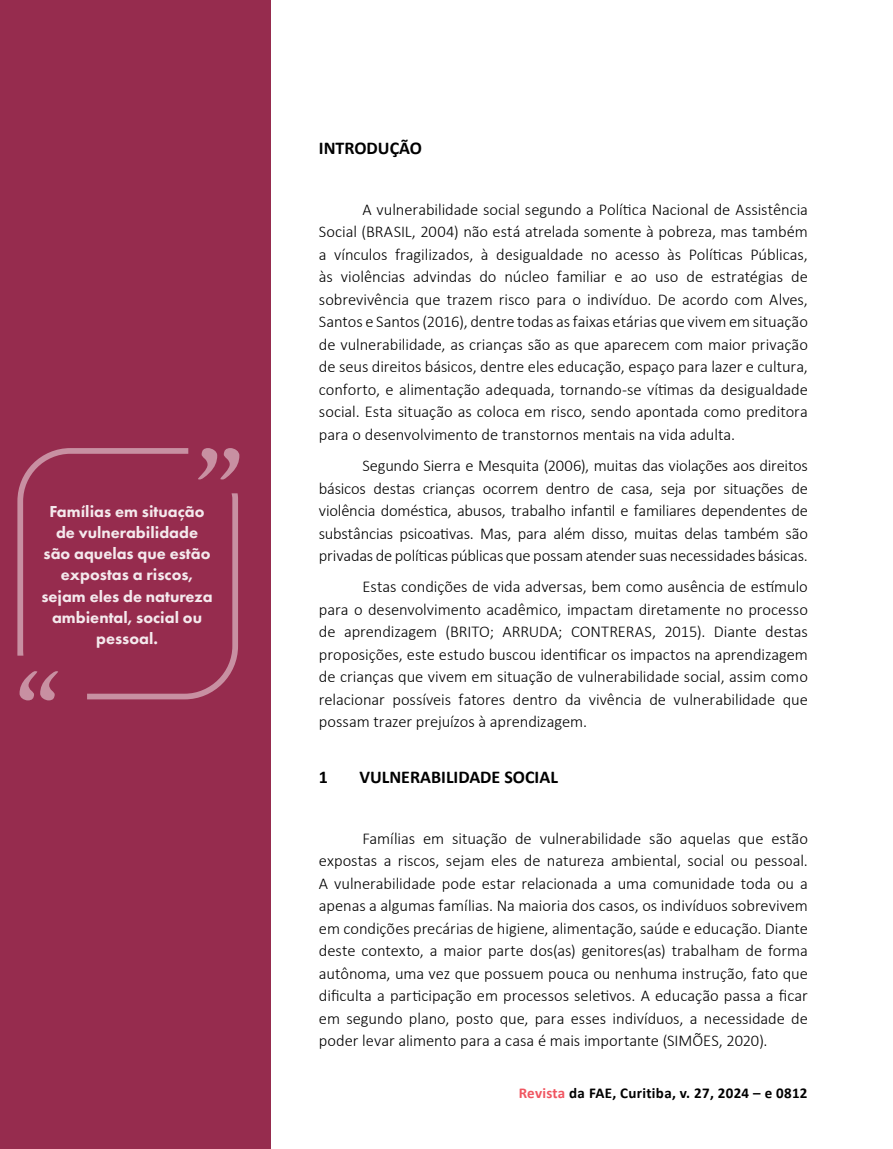
<style>
.page{position:relative;width:893px;height:1149px;background:#fff}
.page>*{position:absolute;margin:0;border:0;box-sizing:border-box;transform-origin:0 0}
.t1{font:700 18px "Calibri";color:#000}
.t2{font:300 16.5px/22.5px "Calibri";letter-spacing:-.005em;color:#000;text-align:justify}
.t3{font:800 16.5px/21px "Futura PT";color:#fff;text-align:center}
.t4{font:700 15px "Calibri";letter-spacing:.02em;color:#000}
.s1{color:#f05661}
</style>
<div class="page">
<div style="left:0;top:0;width:270px;height:1148px;background:#962c4e"></div>
<svg style="left:17px;top:448px;width:222px;height:252px"></svg>
<p class="t3" style="left:41px;top:501px;width:173px">Famílias em situação de vulnerabilidade são aquelas que estão expostas a riscos, sejam eles de natureza ambiental, social ou pessoal.</p>
<p class="t1" style="left:319px;top:135px;width:105px">INTRODUÇÃO</p>
<p class="t2" style="left:319px;top:198px;width:490px;text-indent:43px">A vulnerabilidade social segundo a Política Nacional de Assistência Social (BRASIL, 2004) não está atrelada somente à pobreza, mas também a vínculos fragilizados, à desigualdade no acesso às Políticas Públicas, às violências advindas do núcleo familiar e ao uso de estratégias de sobrevivência que trazem risco para o indivíduo. De acordo com Alves, Santos e Santos (2016), dentre todas as faixas etárias que vivem em situação de vulnerabilidade, as crianças são as que aparecem com maior privação de seus direitos básicos, dentre eles educação, espaço para lazer e cultura, conforto, e alimentação adequada, tornando-se vítimas da desigualdade social. Esta situação as coloca em risco, sendo apontada como preditora para o desenvolvimento de transtornos mentais na vida adulta.</p>
<p class="t2" style="left:319px;top:454px;width:491px;text-indent:43px">Segundo Sierra e Mesquita (2006), muitas das violações aos direitos básicos destas crianças ocorrem dentro de casa, seja por situações de violência doméstica, abusos, trabalho infantil e familiares dependentes de substâncias psicoativas. Mas, para além disso, muitas delas também são privadas de políticas públicas que possam atender suas necessidades básicas.</p>
<p class="t2" style="left:319px;top:575px;width:490px;text-indent:43px">Estas condições de vida adversas, bem como ausência de estímulo para o desenvolvimento acadêmico, impactam diretamente no processo de aprendizagem (BRITO; ARRUDA; CONTRERAS, 2015). Diante destas proposições, este estudo buscou identificar os impactos na aprendizagem de crianças que vivem em situação de vulnerabilidade social, assim como relacionar possíveis fatores dentro da vivência de vulnerabilidade que possam trazer prejuízos à aprendizagem.</p>
<p class="t1" style="left:319px;top:764px;width:11px">1</p>
<p class="t1" style="left:359px;top:764px;width:200px">VULNERABILIDADE SOCIAL</p>
<p class="t2" style="left:319px;top:826px;width:490px;text-indent:43px">Famílias em situação de vulnerabilidade são aquelas que estão expostas a riscos, sejam eles de natureza ambiental, social ou pessoal.<br>A vulnerabilidade pode estar relacionada a uma comunidade toda ou a apenas a algumas famílias. Na maioria dos casos, os indivíduos sobrevivem em condições precárias de higiene, alimentação, saúde e educação. Diante deste contexto, a maior parte dos(as) genitores(as) trabalham de forma autônoma, uma vez que possuem pouca ou nenhuma instrução, fato que dificulta a participação em processos seletivos. A educação passa a ficar em segundo plano, posto que, para esses indivíduos, a necessidade de poder levar alimento para a casa é mais importante (SIMÕES, 2020).</p>
<p class="t4" style="left:519px;top:1081px;width:290px"><span class="s1">Revista</span> da FAE, Curitiba, v. 27, 2024 – e 0812</p>
</div>
